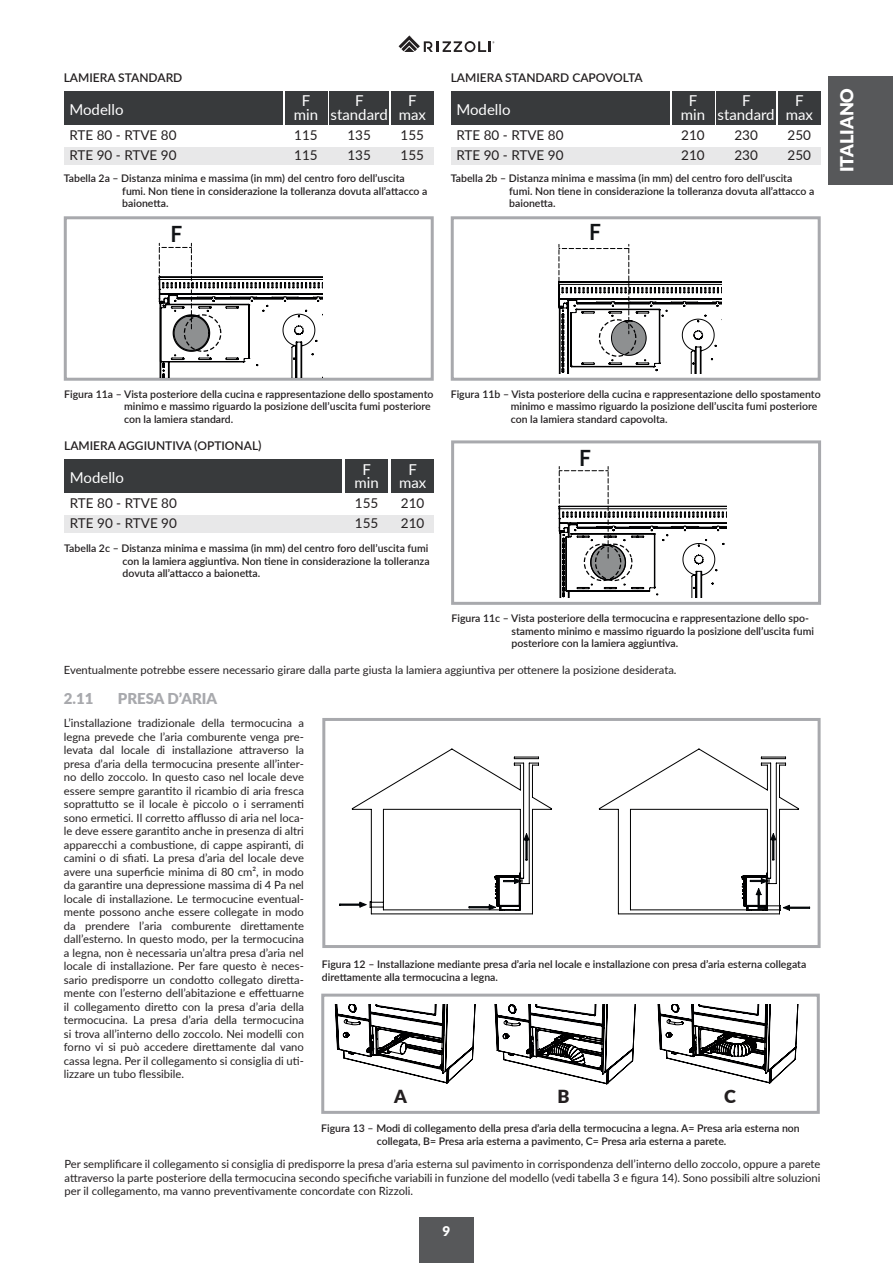
<style>
.page{position:relative;width:893px;height:1263px;background:#fff}
.page>*{position:absolute;margin:0;border:0;box-sizing:border-box;transform-origin:0 0}
.t1{font:600 24.9px "Karmina Sans";color:#111416}
.t2{font:900 18px "Lato";color:#fff}
.t3{font:900 18px "Lato";color:#231f20}
.t4{font:15px "Lato";color:#fff}
.t5{font:900 15px "Lato";color:#a8a9ad}
.t6{font:13.5px "Lato";color:#231f20}
.t7{font:900 13.5px "Lato";color:#fff}
.t8{font:600 12px "Lato";color:#231f20}
.Normale{font:11.25px/13.5px "Lato";color:#231f20;text-align:justify}
.t9{font:600 10.5px/12.6px "Lato";color:#231f20}
</style>
<div class="page">
<div style="left:419px;top:1217px;width:54px;height:46px;background:#57585a"></div>
<div style="left:828px;top:76px;width:65px;height:108px;background:#57585a"></div>
<svg style="left:399px;top:36px;width:95px;height:16px"></svg>
<div style="left:64px;top:216px;width:370px;height:165px;border:3px solid #a8a9ad"></div>
<div style="left:451px;top:216px;width:370px;height:165px;border:3px solid #a8a9ad"></div>
<div style="left:64px;top:91px;width:219px;height:34px;background:#383a3c"></div>
<div style="left:285px;top:91px;width:42px;height:34px;background:#383a3c"></div>
<div style="left:391px;top:91px;width:43px;height:34px;background:#383a3c"></div>
<div style="left:329px;top:91px;width:60px;height:34px;background:#383a3c"></div>
<div style="left:64px;top:148px;width:370px;height:17px;background:#e8e8e9"></div>
<svg style="left:158px;top:243px;width:164px;height:134px"></svg>
<div style="left:451px;top:91px;width:219px;height:34px;background:#383a3c"></div>
<div style="left:672px;top:91px;width:42px;height:34px;background:#383a3c"></div>
<div style="left:778px;top:91px;width:43px;height:34px;background:#383a3c"></div>
<div style="left:716px;top:91px;width:60px;height:34px;background:#383a3c"></div>
<div style="left:451px;top:148px;width:370px;height:17px;background:#e8e8e9"></div>
<svg style="left:558px;top:244px;width:163px;height:129px"></svg>
<div style="left:451px;top:440px;width:370px;height:165px;border:3px solid #a8a9ad"></div>
<div style="left:64px;top:460px;width:278px;height:33px;background:#383a3c"></div>
<div style="left:345px;top:460px;width:43px;height:33px;background:#383a3c"></div>
<div style="left:391px;top:460px;width:43px;height:33px;background:#383a3c"></div>
<div style="left:64px;top:516px;width:370px;height:17px;background:#e8e8e9"></div>
<svg style="left:558px;top:466px;width:169px;height:131px"></svg>
<div style="left:322px;top:718px;width:499px;height:230px;border:3px solid #a8a9ad"></div>
<svg style="left:599px;top:748px;width:211px;height:166px"></svg>
<svg style="left:339px;top:748px;width:213px;height:166px"></svg>
<div style="left:321px;top:994px;width:499px;height:120px;border:3px solid #a8a9ad"></div>
<svg style="left:334px;top:1004px;width:142px;height:79px"></svg>
<svg style="left:494px;top:1004px;width:142px;height:80px"></svg>
<svg style="left:657px;top:1004px;width:142px;height:79px"></svg>
<p class="t8" style="left:64px;top:69px;width:120px">LAMIERA STANDARD</p>
<p class="t8" style="left:451px;top:69px;width:193px">LAMIERA STANDARD CAPOVOLTA</p>
<p class="t4" style="left:69px;top:99px;width:56px">Modello</p>
<p class="t4" style="left:302px;top:90px;width:10px">F</p>
<p class="t4" style="left:294px;top:104px;width:26px">min</p>
<p class="t4" style="left:355px;top:90px;width:10px">F</p>
<p class="t4" style="left:331px;top:104px;width:59px">standard</p>
<p class="t4" style="left:408px;top:90px;width:10px">F</p>
<p class="t4" style="left:399px;top:104px;width:29px">max</p>
<p class="t4" style="left:456px;top:99px;width:56px">Modello</p>
<p class="t4" style="left:689px;top:90px;width:10px">F</p>
<p class="t4" style="left:681px;top:104px;width:26px">min</p>
<p class="t4" style="left:742px;top:90px;width:10px">F</p>
<p class="t4" style="left:718px;top:104px;width:59px">standard</p>
<p class="t4" style="left:795px;top:90px;width:10px">F</p>
<p class="t4" style="left:786px;top:104px;width:29px">max</p>
<p class="t6" style="left:69px;top:126px;width:109px">RTE 80 - RTVE 80</p>
<p class="t6" style="left:69px;top:145px;width:109px">RTE 90 - RTVE 90</p>
<p class="t6" style="left:347px;top:126px;width:25px">135</p>
<p class="t6" style="left:347px;top:145px;width:25px">135</p>
<p class="t6" style="left:401px;top:126px;width:25px">155</p>
<p class="t6" style="left:401px;top:145px;width:25px">155</p>
<p class="t9" style="left:122px;top:171px;width:307px;text-indent:-58px">Tabella 2a – Distanza minima e massima (in mm) del centro foro dell’uscita fumi. Non tiene in considerazione la tolleranza dovuta all’attacco a baionetta.</p>
<p class="t6" style="left:294px;top:126px;width:25px">115</p>
<p class="t6" style="left:294px;top:145px;width:25px">115</p>
<p class="t6" style="left:787px;top:126px;width:25px">250</p>
<p class="t6" style="left:787px;top:145px;width:25px">250</p>
<p class="t9" style="left:509px;top:171px;width:307px;text-indent:-58px">Tabella 2b – Distanza minima e massima (in mm) del centro foro dell’uscita fumi. Non tiene in considerazione la tolleranza dovuta all’attacco a baionetta.</p>
<p class="t6" style="left:456px;top:126px;width:109px">RTE 80 - RTVE 80</p>
<p class="t6" style="left:456px;top:145px;width:109px">RTE 90 - RTVE 90</p>
<p class="t6" style="left:681px;top:126px;width:25px">210</p>
<p class="t6" style="left:681px;top:145px;width:25px">210</p>
<p class="t6" style="left:734px;top:126px;width:25px">230</p>
<p class="t6" style="left:734px;top:145px;width:25px">230</p>
<h2 class="t2" style="left:833px;top:172px;width:86px;rotate:-90deg">ITALIANO</h2>
<p class="t1" style="left:171px;top:220px;width:13px">F</p>
<p class="t1" style="left:589px;top:218px;width:13px">F</p>
<p class="t9" style="left:124px;top:387px;width:311px;text-indent:-60px">Figura 11a – Vista posteriore della cucina e rappresentazione dello spostamento minimo e massimo riguardo la posizione dell’uscita fumi posteriore con la lamiera standard.</p>
<p class="t9" style="left:511px;top:387px;width:311px;text-indent:-60px">Figura 11b – Vista posteriore della cucina e rappresentazione dello spostamento minimo e massimo riguardo la posizione dell’uscita fumi posteriore con la lamiera standard capovolta.</p>
<p class="t8" style="left:64px;top:437px;width:199px">LAMIERA AGGIUNTIVA (OPTIONAL)</p>
<p class="t4" style="left:70px;top:467px;width:56px">Modello</p>
<p class="t6" style="left:70px;top:494px;width:109px">RTE 80 - RTVE 80</p>
<p class="t6" style="left:70px;top:513px;width:109px">RTE 90 - RTVE 90</p>
<p class="t4" style="left:362px;top:458px;width:10px">F</p>
<p class="t4" style="left:354px;top:472px;width:26px">min</p>
<p class="t6" style="left:355px;top:494px;width:25px">155</p>
<p class="t6" style="left:355px;top:513px;width:25px">155</p>
<p class="t4" style="left:409px;top:458px;width:10px">F</p>
<p class="t4" style="left:399px;top:472px;width:29px">max</p>
<p class="t6" style="left:401px;top:494px;width:25px">210</p>
<p class="t6" style="left:401px;top:513px;width:25px">210</p>
<p class="t9" style="left:123px;top:541px;width:308px;text-align:justify;text-indent:-58px">Tabella 2c – Distanza minima e massima (in mm) del centro foro dell’uscita fumi con la lamiera aggiuntiva. Non tiene in considerazione la tolleranza dovuta all’attacco a baionetta.</p>
<p class="t1" style="left:579px;top:443px;width:13px">F</p>
<p class="t9" style="left:511px;top:611px;width:304px;text-indent:-60px">Figura 11c – Vista posteriore della termocucina e rappresentazione dello spo&shy;stamento minimo e massimo riguardo la posizione dell’uscita fumi posteriore con la lamiera aggiuntiva.</p>
<p class="Normale" style="left:64px;top:662px;width:614px">Eventualmente potrebbe essere necessario girare dalla parte giusta la lamiera aggiuntiva per ottenere la posizione desiderata.</p>
<p class="t5" style="left:64px;top:687px;width:31px">2.11</p>
<p class="t5" style="left:118px;top:687px;width:101px">PRESA D’ARIA</p>
<p class="Normale" style="left:64px;top:716px;width:242px">L’installazione tradizionale della termocucina a legna prevede che l’aria comburente venga pre&shy;levata dal locale di installazione attraverso la presa d’aria della termocucina presente all’inter&shy;no dello zoccolo. In questo caso nel locale deve essere sempre garantito il ricambio di aria fresca soprattutto se il locale è piccolo o i serramenti sono ermetici. Il corretto afflusso di aria nel loca&shy;le deve essere garantito anche in presenza di altri apparecchi a combustione, di cappe aspiranti, di camini o di sfiati. La presa d’aria del locale deve avere una superficie minima di 80 cm², in modo da garantire una depressione massima di 4 Pa nel locale di installazione. Le termocucine eventual&shy;mente possono anche essere collegate in modo da prendere l’aria comburente direttamente dall’esterno. In questo modo, per la termocucina a legna, non è necessaria un’altra presa d’aria nel locale di installazione. Per fare questo è neces&shy;sario predisporre un condotto collegato diretta&shy;mente con l’esterno dell’abitazione e effettuarne il collegamento diretto con la presa d’aria della termocucina. La presa d’aria della termocucina si trova all’interno dello zoccolo. Nei modelli con forno vi si può accedere direttamente dal vano cassa legna. Per il collegamento si consiglia di uti&shy;lizzare un tubo flessibile.</p>
<p class="t9" style="left:322px;top:958px;width:486px">Figura 12 – Installazione mediante presa d’aria nel locale e installazione con presa d’aria esterna collegata direttamente alla termocucina a legna.</p>
<p class="t3" style="left:394px;top:1082px;width:14px">A</p>
<p class="t3" style="left:558px;top:1082px;width:14px">B</p>
<p class="t3" style="left:724px;top:1082px;width:13px">C</p>
<p class="t9" style="left:377px;top:1121px;width:424px;text-indent:-56px">Figura 13 – Modi di collegamento della presa d’aria della termocucina a legna. A= Presa aria esterna non collegata, B= Presa aria esterna a pavimento, C= Presa aria esterna a parete.</p>
<p class="Normale" style="left:65px;top:1157px;width:757px">Per semplificare il collegamento si consiglia di predisporre la presa d’aria esterna sul pavimento in corrispondenza dell’interno dello zoccolo, oppure a parete attraverso la parte posteriore della termocucina secondo specifiche variabili in funzione del modello (vedi tabella 3 e figura 14). Sono possibili altre soluzioni per il collegamento, ma vanno preventivamente concordate con Rizzoli.</p>
<p class="t7" style="left:443px;top:1220px;width:9px">9</p>
</div>
